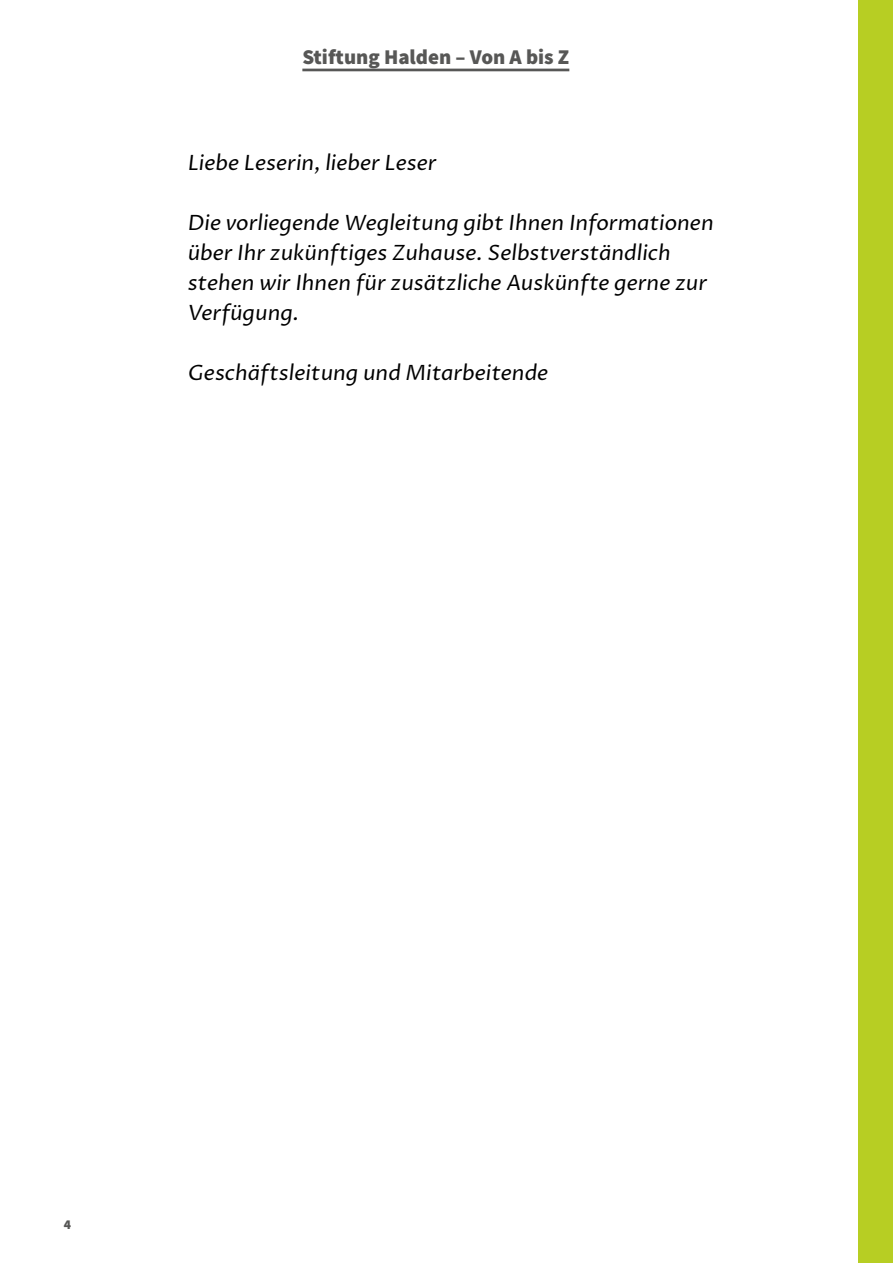
<style>
.page{position:relative;width:893px;height:1263px;background:#fff}
.page>*{position:absolute;margin:0;border:0;box-sizing:border-box;transform-origin:0 0}
.t1{font:italic 21px/30px "Proza Libre";color:#000}
.t2{font:800 21px "Assistant";color:#575756}
.t3{font:800 13.5px "Assistant";color:#575756}
</style>
<div class="page">
<div style="left:859px;top:0;width:34px;height:1263px;background:#b7ce23"></div>
<hr style="left:302px;top:69px;width:267px;height:2px;background:#575756">
<p class="t2" style="left:302px;top:43px;width:268px">Stiftung Halden – Von A bis Z</p>
<p class="t1" style="left:188px;top:148px;width:250px">Liebe Leserin, lieber Leser</p>
<p class="t1" style="left:188px;top:208px;width:528px">Die vorliegende Wegleitung gibt Ihnen Informationen über Ihr zukünftiges Zuhause. Selbstverständlich stehen wir Ihnen für zusätzliche Auskünfte gerne zur Verfügung.</p>
<p class="t1" style="left:188px;top:358px;width:362px">Geschäftsleitung und Mitarbeitende</p>
<p class="t3" style="left:64px;top:1215px;width:9px">4</p>
</div>
